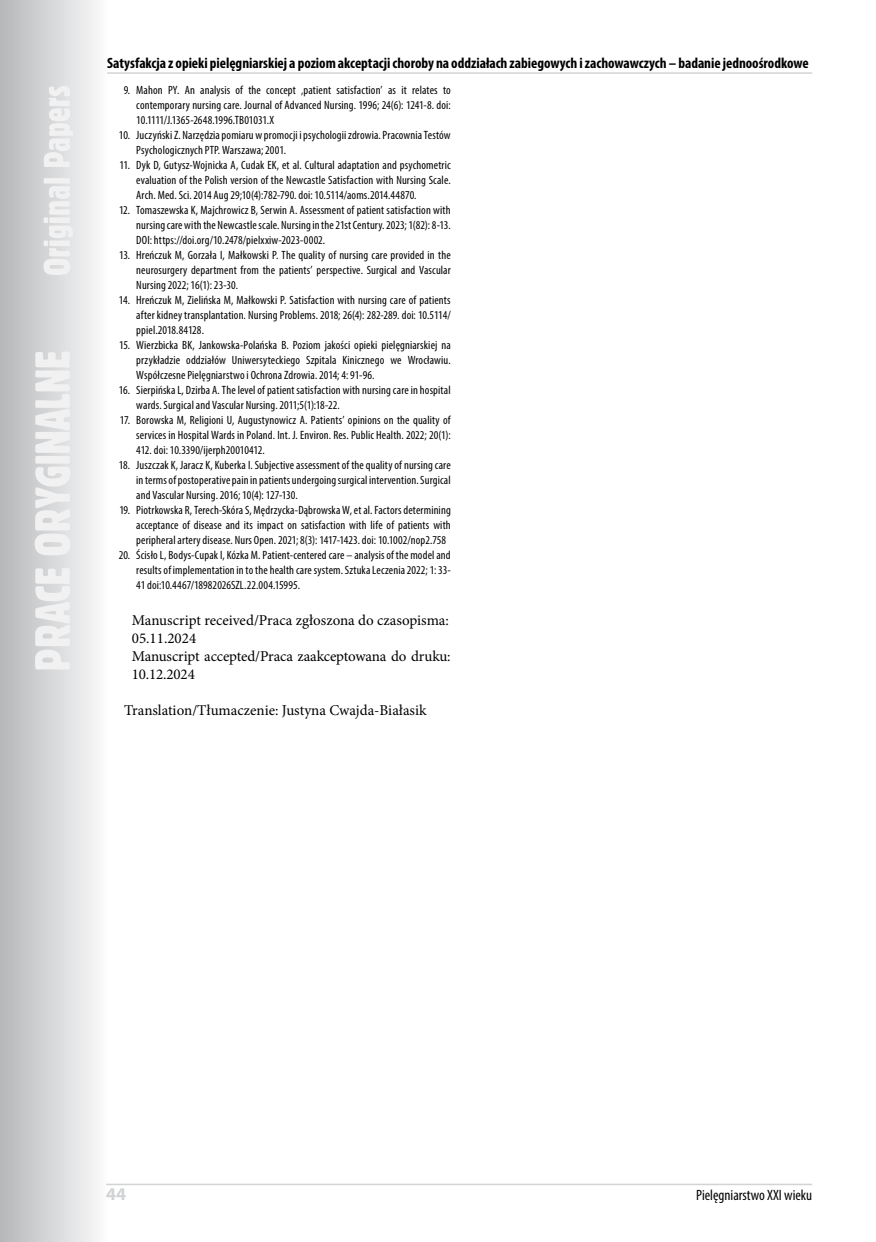
<style>
.page{position:relative;width:876px;height:1242px;background:#fff}
.page>*{position:absolute;margin:0;border:0;box-sizing:border-box;transform-origin:0 0}
.t1{font:700 18px "Myriad Pro";color:#d1d3d4}
.t2{font:15px/18px "Minion Pro";letter-spacing:-.005em;color:#000}
.t3{font:700 condensed 15px "Myriad Pro";letter-spacing:-.005em;color:#000}
.t4{font:condensed 15px "Myriad Pro";color:#000}
.t5{font:condensed 12px/15px "Myriad Pro";letter-spacing:.01em;color:#000;text-align:justify}
</style>
<div class="page">
<svg style="left:0;top:0;width:108px;height:1242px"></svg>
<svg style="left:35px;top:86px;width:38px;height:583px"></svg>
<hr style="left:106px;top:1183px;width:706px;height:2px;background:#d1d3d4">
<hr style="left:107px;top:72px;width:705px;height:2px;background:#d1d3d4">
<p class="t3" style="left:107px;top:54px;width:703px">Satysfakcja z opieki pielęgniarskiej a poziom akceptacji choroby na oddziałach zabiegowych i zachowawczych – badanie jednoośrodkowe</p>
<p class="t5" style="left:136px;top:82px;width:316px;text-indent:-13px">9. Mahon PY. An analysis of the concept ‚patient satisfaction’ as it relates to contemporary nursing care. Journal of Advanced Nursing. 1996; 24(6): 1241-8. doi:<br>10.1111/J.1365-2648.1996.TB01031.X</p>
<p class="t5" style="left:136px;top:127px;width:316px;text-indent:-17px">10. Juczyński Z. Narzędzia pomiaru w promocji i psychologii zdrowia. Pracownia Testów<br>Psychologicznych PTP. Warszawa; 2001.</p>
<p class="t5" style="left:136px;top:157px;width:316px;text-indent:-17px">11. Dyk D, Gutysz-Wojnicka A, Cudak EK, et al. Cultural adaptation and psychometric evaluation of the Polish version of the Newcastle Satisfaction with Nursing Scale.<br>Arch. Med. Sci. 2014 Aug 29;10(4):782-790. doi: 10.5114/aoms.2014.44870.</p>
<p class="t5" style="left:136px;top:202px;width:316px;text-indent:-17px">12. Tomaszewska K, Majchrowicz B, Serwin A. Assessment of patient satisfaction with nursing care with the Newcastle scale. Nursing in the 21st Century. 2023; 1(82): 8-13.<br>DOI: https://doi.org/10.2478/pielxxiw-2023-0002.</p>
<p class="t5" style="left:136px;top:247px;width:316px;text-indent:-17px">13. Hreńczuk M, Gorzała I, Małkowski P. The quality of nursing care provided in the neurosurgery department from the patients’ perspective. Surgical and Vascular Nursing 2022; 16(1): 23-30.</p>
<p class="t5" style="left:136px;top:292px;width:316px;text-indent:-17px">14. Hreńczuk M, Zielińska M, Małkowski P. Satisfaction with nursing care of patients after kidney transplantation. Nursing Problems. 2018; 26(4): 282-289. doi: 10.5114/ ppiel.2018.84128.</p>
<p class="t5" style="left:136px;top:337px;width:316px;text-indent:-17px">15. Wierzbicka BK, Jankowska-Polańska B. Poziom jakości opieki pielęgniarskiej na przykładzie oddziałów Uniwersyteckiego Szpitala Kinicznego we Wrocławiu.<br>Współczesne Pielęgniarstwo i Ochrona Zdrowia. 2014; 4: 91-96.</p>
<p class="t5" style="left:136px;top:382px;width:316px;text-indent:-17px">16. Sierpińska L, Dzirba A. The level of patient satisfaction with nursing care in hospital wards. Surgical and Vascular Nursing. 2011;5(1):18-22.</p>
<p class="t5" style="left:136px;top:412px;width:316px;text-indent:-16px">17. Borowska M, Religioni U, Augustynowicz A. Patients’ opinions on the quality of services in Hospital Wards in Poland. Int. J. Environ. Res. Public Health. 2022; 20(1):<br>412. doi: 10.3390/ijerph20010412.</p>
<p class="t5" style="left:136px;top:457px;width:316px;text-indent:-17px">18. Juszczak K, Jaracz K, Kuberka I. Subjective assessment of the quality of nursing care in terms of postoperative pain in patients undergoing surgical intervention. Surgical and Vascular Nursing. 2016; 10(4): 127-130.</p>
<p class="t5" style="left:136px;top:502px;width:316px;text-indent:-17px">19. Piotrkowska R, Terech-Skóra S, Mędrzycka-Dąbrowska W, et al. Factors determining acceptance of disease and its impact on satisfaction with life of patients with peripheral artery disease. Nurs Open. 2021; 8(3): 1417-1423. doi: 10.1002/nop2.758</p>
<p class="t5" style="left:136px;top:547px;width:316px;text-indent:-18px">20. Ścisło L, Bodys-Cupak I, Kózka M. Patient-centered care – analysis of the model and results of implementation in to the health care system. Sztuka Leczenia 2022; 1: 33- 41 doi:10.4467/18982026SZL.22.004.15995.</p>
<p class="t2" style="left:132px;top:611px;width:320px">Manuscript received/Praca zgłoszona do czasopisma:<br>05.11.2024<br>Manuscript accepted/Praca zaakceptowana do druku:<br>10.12.2024</p>
<p class="t2" style="left:124px;top:701px;width:304px">Translation/Tłumaczenie: Justyna Cwajda-Białasik</p>
<h1 class="t1" style="left:106px;top:1182px;width:21px">44</h1>
<p class="t4" style="left:696px;top:1186px;width:118px">Pielęgniarstwo XXI wieku</p>
</div>
